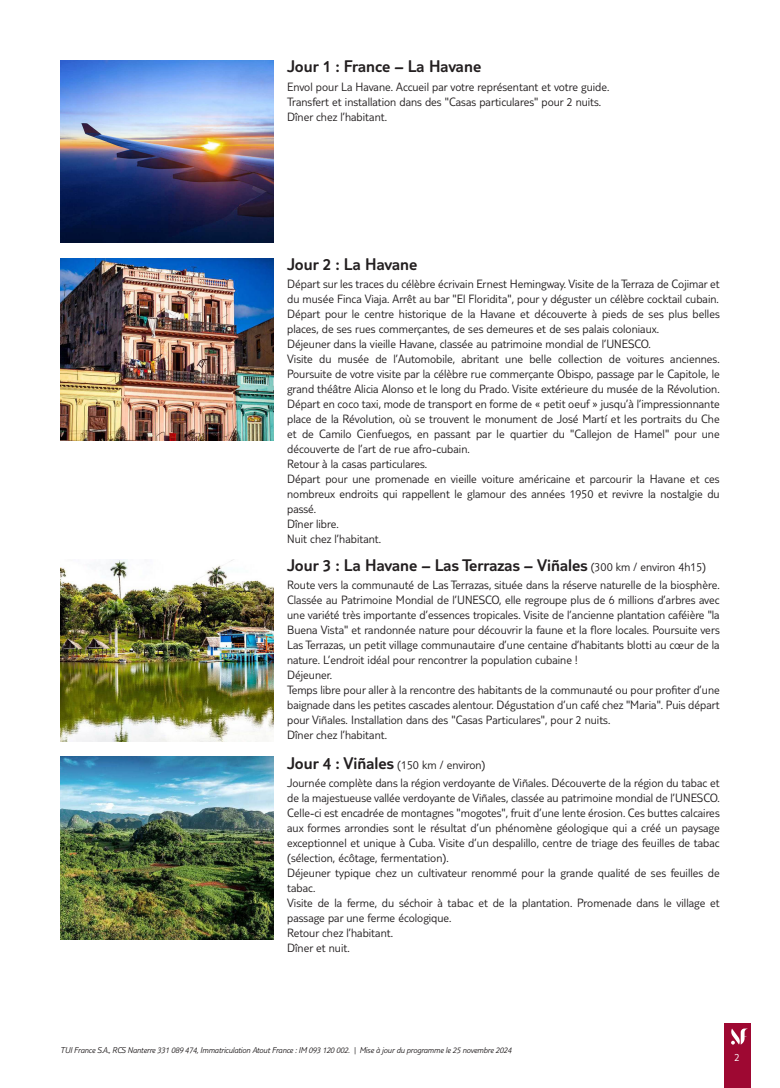
<style>
.page{position:relative;width:780px;height:1088px;background:#fff}
.page>*{position:absolute;margin:0;border:0;box-sizing:border-box;transform-origin:0 0}
.t1{font:300 17.5px "TUI Type";color:#231f20}
.t2{font:300 12.5px/15px "TUI Type";color:#231f20}
.t3{font:300 11.25px "TUI Type";color:#fff}
.t4{font:italic 300 8.75px "TUI Type";letter-spacing:-.02em;color:#231f20}
.s1{font-size:12.5px}
.s2{font-size:17.5px}
</style>
<div class="page">
<div style="left:724px;top:1023px;width:26px;height:65px;background:#9e0832"></div>
<svg style="left:731px;top:1028px;width:17px;height:16px"></svg>
<img style="left:60px;top:60px;width:213px;height:182px">
<img style="left:60px;top:258px;width:213px;height:182px">
<img style="left:60px;top:559px;width:213px;height:182px">
<img style="left:60px;top:757px;width:213px;height:182px">
<h1 class="t1" style="left:287px;top:56px;width:196px">Jour 1 : France – La Havane</h1>
<p class="t2" style="left:287px;top:79px;width:324px">Envol pour La Havane. Accueil par votre représentant et votre guide.<br>Transfert et installation dans des "Casas particulares" pour 2 nuits.<br>Dîner chez l’habitant.</p>
<h1 class="t1" style="left:287px;top:254px;width:132px">Jour 2 : La Havane</h1>
<p class="t2" style="left:287px;top:276px;width:434px">Départ sur les traces du célèbre écrivain Ernest Hemingway. Visite de la Terraza de Cojimar et du musée Finca Viaja. Arrêt au bar "El Floridita", pour y déguster un célèbre cocktail cubain.<br>Départ pour le centre historique de la Havane et découverte à pieds de ses plus belles places, de ses rues commerçantes, de ses demeures et de ses palais coloniaux.<br>Déjeuner dans la vieille Havane, classée au patrimoine mondial de l’UNESCO.<br>Visite du musée de l’Automobile, abritant une belle collection de voitures anciennes.<br>Poursuite de votre visite par la célèbre rue commerçante Obispo, passage par le Capitole, le grand théâtre Alicia Alonso et le long du Prado. Visite extérieure du musée de la Révolution.<br>Départ en coco taxi, mode de transport en forme de « petit oeuf » jusqu’à l’impressionnante place de la Révolution, où se trouvent le monument de José Martí et les portraits du Che et de Camilo Cienfuegos, en passant par le quartier du "Callejon de Hamel" pour une découverte de l’art de rue afro-cubain.<br>Retour à la casas particulares.<br>Départ pour une promenade en vieille voiture américaine et parcourir la Havane et ces nombreux endroits qui rappellent le glamour des années 1950 et revivre la nostalgie du passé.<br>Dîner libre.<br>Nuit chez l’habitant.</p>
<h1 class="t1" style="left:287px;top:555px;width:420px">Jour 3 : La Havane – Las Terrazas – Viñales <span class="s1">(300 km / environ 4h15)</span></h1>
<p class="t2" style="left:287px;top:577px;width:434px">Route vers la communauté de Las Terrazas, située dans la réserve naturelle de la biosphère.<br>Classée au Patrimoine Mondial de l’UNESCO, elle regroupe plus de 6 millions d’arbres avec une variété très importante d’essences tropicales. Visite de l’ancienne plantation caféière "la Buena Vista" et randonnée nature pour découvrir la faune et la flore locales. Poursuite vers Las Terrazas, un petit village communautaire d’une centaine d’habitants blotti au cœur de la nature. L’endroit idéal pour rencontrer la population cubaine !<br>Déjeuner.<br>Temps libre pour aller à la rencontre des habitants de la communauté ou pour profiter d’une baignade dans les petites cascades alentour. Dégustation d’un café chez "Maria". Puis départ pour Viñales. Installation dans des "Casas Particulares", pour 2 nuits.<br>Dîner chez l’habitant.</p>
<p class="t2" style="left:287px;top:755px;width:434px;line-height:18.5px"><span class="s2">Jour 4 : Viñales</span> (150 km / environ)<br>Journée complète dans la région verdoyante de Viñales. Découverte de la région du tabac et</p>
<p class="t2" style="left:287px;top:790px;width:434px">de la majestueuse vallée verdoyante de Viñales, classée au patrimoine mondial de l’UNESCO.<br>Celle-ci est encadrée de montagnes "mogotes", fruit d’une lente érosion. Ces buttes calcaires aux formes arrondies sont le résultat d’un phénomène géologique qui a créé un paysage exceptionnel et unique à Cuba. Visite d’un despalillo, centre de triage des feuilles de tabac (sélection, écôtage, fermentation).<br>Déjeuner typique chez un cultivateur renommé pour la grande qualité de ses feuilles de tabac.<br>Visite de la ferme, du séchoir à tabac et de la plantation. Promenade dans le village et passage par une ferme écologique.<br>Retour chez l’habitant.<br>Dîner et nuit.</p>
<p class="t4" style="left:60px;top:1045px;width:452px">TUI France S.A., RCS Nanterre 331 089 474, Immatriculation Atout France : IM 093 120 002. | Mise à jour du programme le 25 novembre 2024</p>
<p class="t3" style="left:734px;top:1050px;width:7px">2</p>
</div>
